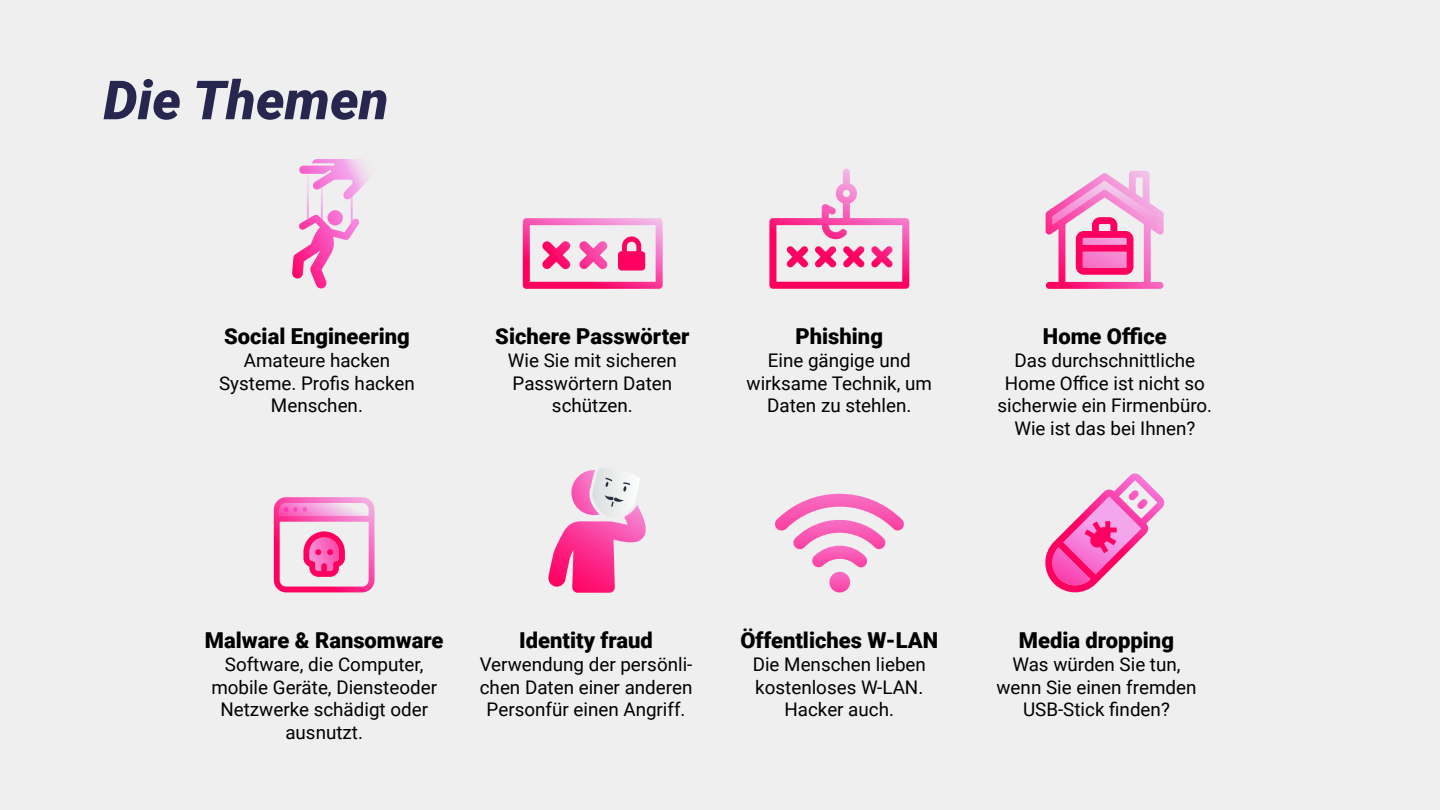
<style>
.page{position:relative;width:1440px;height:810px;background:#efefef}
.page>*{position:absolute;margin:0;border:0;box-sizing:border-box;transform-origin:0 0}
.t1{font:italic 900 54px "Roboto";color:#27264e}
.t2{font:900 21.98px "Roboto";color:#000}
.t3{font:18.83px/22.6px "Roboto";color:#000;text-align:center}
</style>
<div class="page">
<svg style="left:292px;top:159px;width:78px;height:130px"></svg>
<svg style="left:523px;top:218px;width:140px;height:71px"></svg>
<svg style="left:769px;top:169px;width:140px;height:120px"></svg>
<svg style="left:1046px;top:171px;width:118px;height:118px"></svg>
<svg style="left:274px;top:497px;width:101px;height:95px"></svg>
<svg style="left:548px;top:468px;width:98px;height:125px"></svg>
<svg style="left:775px;top:493px;width:129px;height:75px"></svg>
<svg style="left:829px;top:572px;width:21px;height:21px"></svg>
<svg style="left:1045px;top:473px;width:120px;height:120px"></svg>
<h1 class="t1" style="left:104px;top:62px;width:287px">Die Themen</h1>
<p class="t2" style="left:224px;top:321px;width:187px">Social Engineering</p>
<p class="t3" style="left:219px;top:348px;width:197px">Amateure hacken<br>Systeme. Profis hacken<br>Menschen.</p>
<p class="t2" style="left:495px;top:321px;width:196px">Sichere Passwörter</p>
<p class="t3" style="left:508px;top:348px;width:171px">Wie Sie mit sicheren<br>Passwörtern Daten schützen.</p>
<p class="t2" style="left:796px;top:321px;width:89px">Phishing</p>
<p class="t3" style="left:747px;top:348px;width:187px">Eine gängige und wirksame Technik, um<br>Daten zu stehlen.</p>
<p class="t2" style="left:1043px;top:321px;width:125px">Home Office</p>
<p class="t3" style="left:997px;top:348px;width:216px">Das durchschnittliche<br>Home Office ist nicht so sicherwie ein Firmenbüro.<br>Wie ist das bei Ihnen?</p>
<p class="t2" style="left:205px;top:625px;width:240px">Malware &amp; Ransomware</p>
<p class="t3" style="left:211px;top:652px;width:227px">Software, die Computer, mobile Geräte, Diensteoder<br>Netzwerke schädigt oder ausnutzt.</p>
<p class="t2" style="left:519px;top:625px;width:135px">Identity fraud</p>
<p class="t3" style="left:480px;top:652px;width:214px">Verwendung der persönli&shy;chen Daten einer anderen<br>Personfür einen Angriff.</p>
<p class="t2" style="left:740px;top:625px;width:199px">Öffentliches W-LAN</p>
<p class="t3" style="left:753px;top:652px;width:175px">Die Menschen lieben kostenloses W-LAN.<br>Hacker auch.</p>
<p class="t2" style="left:1019px;top:625px;width:156px">Media dropping</p>
<p class="t3" style="left:997px;top:652px;width:201px">Was würden Sie tun, wenn Sie einen fremden<br>USB-Stick finden?</p>
</div>
